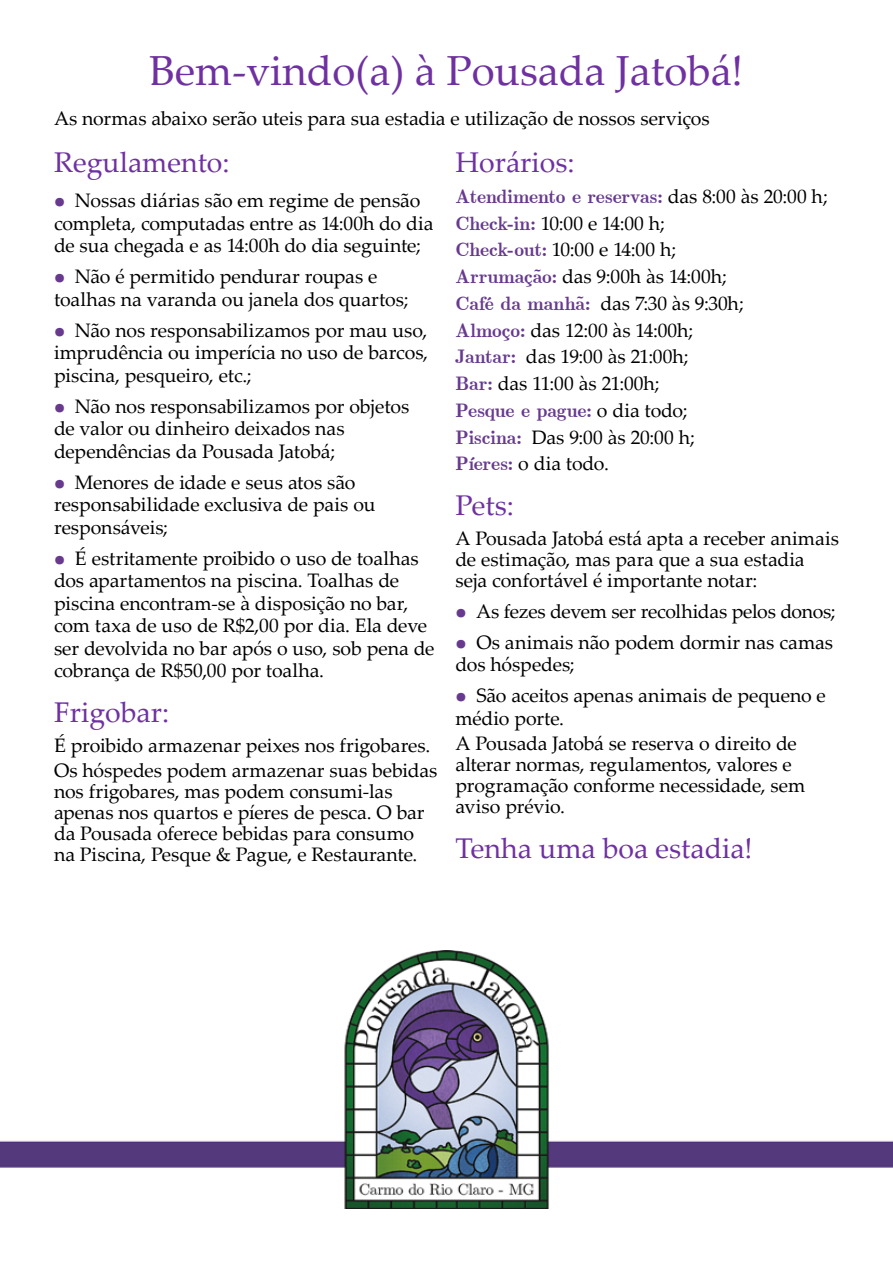
<style>
.page{position:relative;width:893px;height:1263px;background:#fff}
.page>*{position:absolute;margin:0;border:0;box-sizing:border-box;transform-origin:0 0}
.t1{font:42px "Palatino Linotype";color:#6f31a1}
.t2{font:28.5px "Palatino Linotype";color:#6f31a1}
.t3{font:19.5px/22.5px "Palatino Linotype";letter-spacing:-.005em;color:#000}
.t4{font:700 19.5px "Euclid";letter-spacing:-.01em;color:#673a8e}
.s1{font-family:"Euclid";font-weight:700;color:#673a8e}
.s2{font-family:"Palatino Linotype";font-weight:400;color:#000}
</style>
<div class="page">
<img style="left:0;top:951px;width:893px;height:258px">
<h1 class="t1" style="left:150px;top:41px;width:595px">Bem-vindo(a) à Pousada Jatobá!</h1>
<p class="t3" style="left:54px;top:107px;width:657px">As normas abaixo serão uteis para sua estadia e utilização de nossos serviços</p>
<h2 class="t2" style="left:54px;top:142px;width:177px">Regulamento:</h2>
<p class="t3" style="left:54px;top:188px;width:381px"><span class="s1">•</span> Nossas diárias são em regime de pensão completa, computadas entre as 14:00h do dia de sua chegada e as 14:00h do dia seguinte;</p>
<p class="t3" style="left:54px;top:264px;width:356px"><span class="s1">•</span> Não é permitido pendurar roupas e toalhas na varanda ou janela dos quartos;</p>
<p class="t3" style="left:54px;top:318px;width:376px;text-align:justify"><span class="s1">•</span> Não nos responsabilizamos por mau uso, imprudência ou imperícia no uso de barcos, piscina, pesqueiro, etc.;</p>
<p class="t3" style="left:54px;top:394px;width:357px"><span class="s1">•</span> Não nos responsabilizamos por objetos de valor ou dinheiro deixados nas dependências da Pousada Jatobá;</p>
<p class="t3" style="left:54px;top:470px;width:323px"><span class="s1">•</span> Menores de idade e seus atos são responsabilidade exclusiva de pais ou responsáveis;</p>
<p class="t3" style="left:54px;top:546px;width:382px"><span class="s1">•</span> É estritamente proibido o uso de toalhas dos apartamentos na piscina. Toalhas de piscina encontram-se à disposição no bar, com taxa de uso de R$2,00 por dia. Ela deve ser devolvida no bar após o uso, sob pena de cobrança de R$50,00 por toalha.</p>
<h2 class="t2" style="left:54px;top:692px;width:117px">Frigobar:</h2>
<p class="t3" style="left:54px;top:732px;width:385px;line-height:25.2px">É proibido armazenar peixes nos frigobares.<br>Os hóspedes podem armazenar suas bebidas</p>
<p class="t3" style="left:54px;top:780px;width:372px;line-height:21px">nos frigobares, mas podem consumi-las apenas nos quartos e píeres de pesca. O bar da Pousada oferece bebidas para consumo na Piscina, Pesque &amp; Pague, e Restaurante.</p>
<h2 class="t2" style="left:455px;top:142px;width:121px">Horários:</h2>
<p class="t4" style="left:455px;top:185px;width:374px">Atendimento e reservas: <span class="s2">das 8:00 às 20:00 h;</span></p>
<p class="t3" style="left:455px;top:209px;width:290px;line-height:26.7px"><span class="s1">Check-in:</span> 10:00 e 14:00 h;<br><span class="s1">Check-out:</span> 10:00 e 14:00 h;<br><span class="s1">Arrumação:</span> das 9:00h às 14:00h;<br><span class="s1">Café da manhã:</span> das 7:30 às 9:30h;<br><span class="s1">Almoço:</span> das 12:00 às 14:00h;<br><span class="s1">Jantar:</span> das 19:00 às 21:00h;<br><span class="s1">Bar:</span> das 11:00 às 21:00h;</p>
<p class="t4" style="left:455px;top:399px;width:233px">Pesque e pague: <span class="s2">o dia todo;</span></p>
<p class="t3" style="left:455px;top:423px;width:241px;line-height:26.7px"><span class="s1">Piscina:</span> Das 9:00 às 20:00 h;<br><span class="s1">Píeres:</span> o dia todo.</p>
<h2 class="t2" style="left:455px;top:485px;width:60px">Pets:</h2>
<p class="t3" style="left:455px;top:527px;width:385px;line-height:21px">A Pousada Jatobá está apta a receber animais de estimação, mas para que a sua estadia seja confortável é importante notar:</p>
<p class="t3" style="left:455px;top:599px;width:381px"><span class="s1">•</span> As fezes devem ser recolhidas pelos donos;</p>
<p class="t3" style="left:455px;top:630px;width:379px"><span class="s1">•</span> Os animais não podem dormir nas camas dos hóspedes;</p>
<p class="t3" style="left:455px;top:684px;width:372px"><span class="s1">•</span> São aceitos apenas animais de pequeno e médio porte.</p>
<p class="t3" style="left:455px;top:732px;width:351px;line-height:21px">A Pousada Jatobá se reserva o direito de alterar normas, regulamentos, valores e programação conforme necessidade, sem aviso prévio.</p>
<h2 class="t2" style="left:455px;top:828px;width:299px">Tenha uma boa estadia!</h2>
</div>
